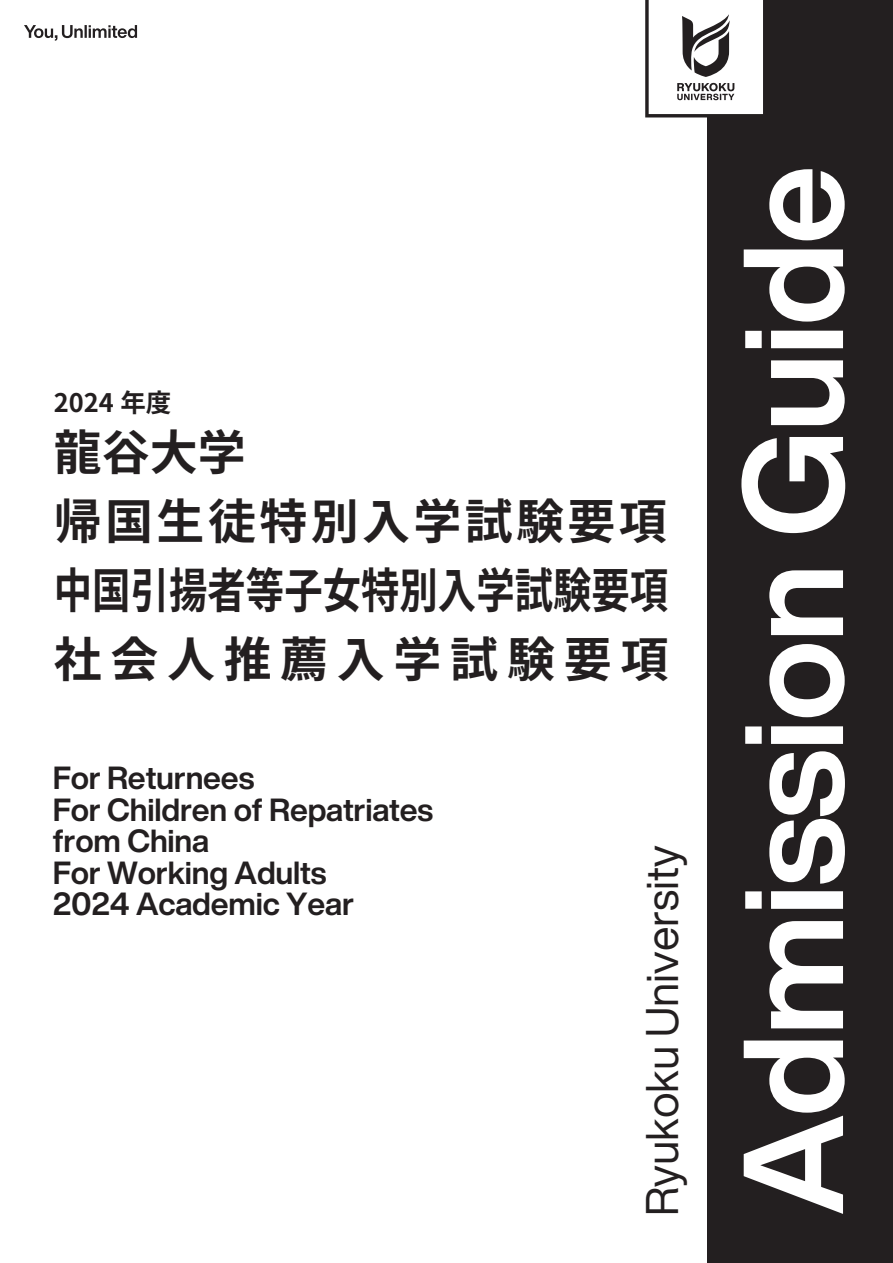
<style>
.page{position:relative;width:893px;height:1263px;background:#fff}
.page>*{position:absolute;margin:0;border:0;box-sizing:border-box;transform-origin:0 0}
.t1{font:700 139.5px "Helvetica Now Display";letter-spacing:-.015em;color:#fff}
.t2{font:700 48px/69px "Noto Sans CJ Kjp";letter-spacing:.07em;color:#231f20}
.t3{font:45px "Helvetica Now Display";color:#231f20}
.t4{font:700 31.5px/31.5px "Helvetica Now Display";letter-spacing:-.005em;color:#231f20}
.t5{font:700 25.5px "Noto Sans CJ Kjp";color:#231f20}
</style>
<div class="page">
<div style="left:707px;top:0;width:186px;height:1263px;background:#231f20"></div>
<svg style="left:645px;top:0;width:118px;height:117px"></svg>
<svg style="left:24px;top:25px;width:113px;height:16px"></svg>
<p class="t5" style="left:54px;top:388px;width:119px">2024 年度</p>
<h2 class="t2" style="left:54px;top:419px;width:616px">龍谷大学<br>帰国生徒特別入学試験要項中国引揚者等子女特別入学試験要項社会人推薦入学試験要項</h2>
<p class="t4" style="left:53px;top:762px;width:382px">For Returnees<br>For Children of Repatriates from China<br>For Working Adults<br>2024 Academic Year</p>
<h3 class="t3" style="left:631px;top:1216px;width:372px;rotate:-90deg">Ryukoku University</h3>
<h1 class="t1" style="left:697px;top:1215px;width:1051px;rotate:-90deg">Admission Guide</h1>
</div>
